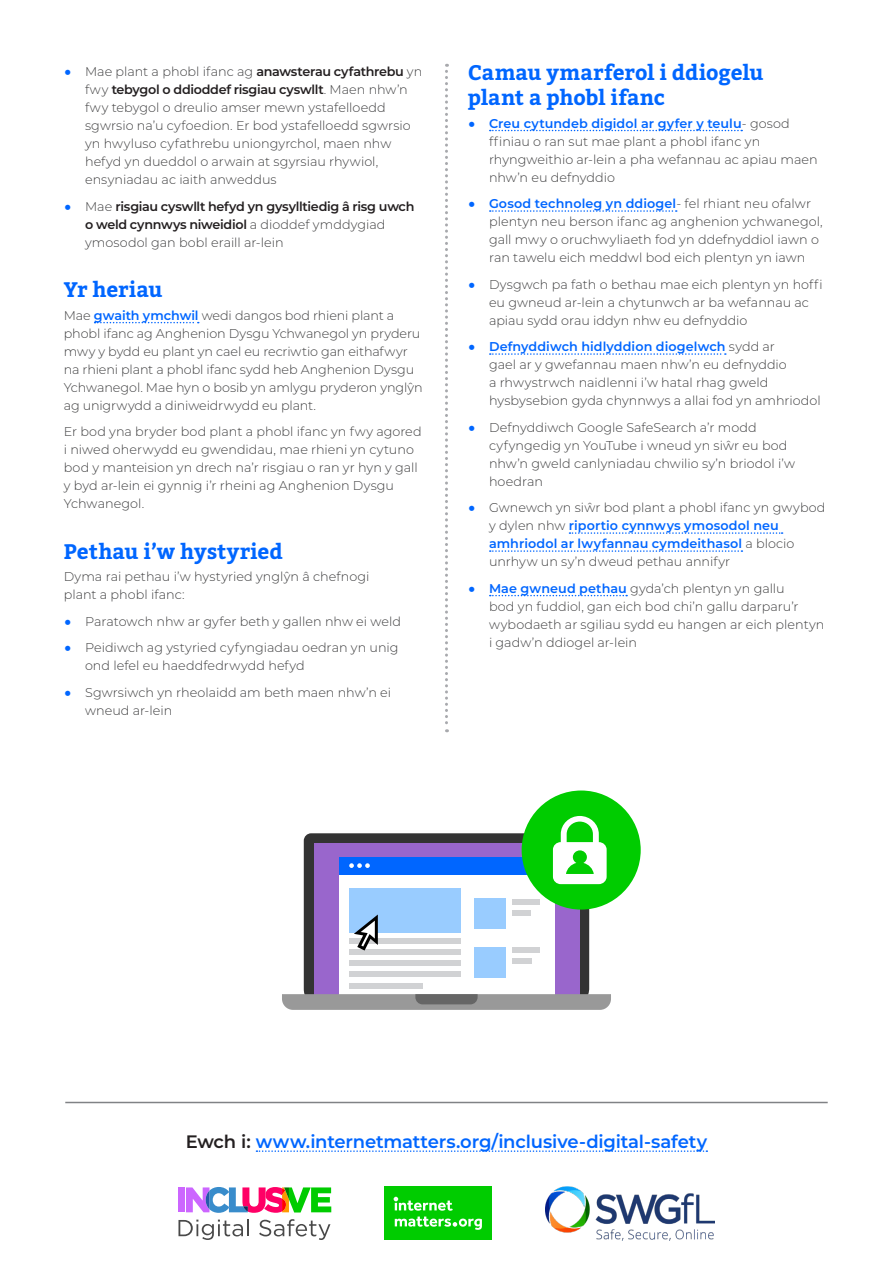
<style>
.page{position:relative;width:893px;height:1263px;background:#fff}
.page>*{position:absolute;margin:0;border:0;box-sizing:border-box;transform-origin:0 0}
.Head3{font:700 21px/25.2px "Bitter";letter-spacing:-.005em;color:#06f}
.Body{font:600 18px "Montserrat";letter-spacing:-.01em;color:#06f}
.Bullet{font:300 12.75px/18px "Montserrat";color:#3e3e3f}
.Body-2{font:300 12.75px/18px "Montserrat";letter-spacing:-.005em;color:#3e3e3f}
.Bullet-2{font:600 12.75px/18px "Montserrat";letter-spacing:-.025em;color:#231f20}
.s1{font-weight:600;font-size:24px;color:#06f}
.s2{font-weight:600;color:#231f20}
.s3{font-size:24px;color:#06f}
.s4{font-weight:300;color:#3e3e3f}
.s5{font-weight:600;color:#06f}
.s6{color:#231f20}
</style>
<div class="page">
<svg style="left:95px;top:322px;width:104px;height:1px"></svg>
<svg style="left:490px;top:130px;width:252px;height:1px"></svg>
<svg style="left:490px;top:210px;width:187px;height:2px"></svg>
<svg style="left:490px;top:353px;width:236px;height:2px"></svg>
<svg style="left:569px;top:532px;width:214px;height:2px"></svg>
<svg style="left:490px;top:550px;width:252px;height:2px"></svg>
<svg style="left:490px;top:595px;width:137px;height:1px"></svg>
<svg style="left:445px;top:64px;width:3px;height:668px"></svg>
<svg style="left:304px;top:833px;width:285px;height:161px;background:#383739"></svg>
<div style="left:314px;top:843px;width:265px;height:152px;background:#96c"></div>
<div style="left:339px;top:857px;width:215px;height:138px;background:#fff"></div>
<div style="left:339px;top:857px;width:215px;height:17px;background:#06f"></div>
<div style="left:349px;top:888px;width:112px;height:45px;background:#9cf"></div>
<div style="left:349px;top:938px;width:112px;height:6px;background:#d1d2d4"></div>
<div style="left:349px;top:949px;width:112px;height:6px;background:#d1d2d4"></div>
<div style="left:349px;top:960px;width:112px;height:6px;background:#d1d2d4"></div>
<div style="left:349px;top:971px;width:112px;height:6px;background:#d1d2d4"></div>
<div style="left:349px;top:983px;width:74px;height:5px;background:#d1d2d4"></div>
<div style="left:474px;top:899px;width:32px;height:30px;background:#9cf"></div>
<div style="left:512px;top:899px;width:28px;height:5px;background:#d1d2d4"></div>
<div style="left:512px;top:910px;width:19px;height:6px;background:#d1d2d4"></div>
<div style="left:474px;top:947px;width:32px;height:30px;background:#9cf"></div>
<div style="left:512px;top:947px;width:28px;height:6px;background:#d1d2d4"></div>
<div style="left:512px;top:958px;width:19px;height:6px;background:#d1d2d4"></div>
<svg style="left:282px;top:994px;width:329px;height:16px;background:#959595"></svg>
<svg style="left:349px;top:863px;width:21px;height:5px"></svg>
<svg style="left:354px;top:914px;width:24px;height:36px"></svg>
<div style="left:522px;top:790px;width:119px;height:119px;background:#0c0;border-radius:50%"></div>
<svg style="left:553px;top:816px;width:54px;height:68px"></svg>
<hr style="left:65px;top:1102px;width:763px;height:1px;background:#808285">
<svg style="left:256px;top:1150px;width:451px;height:2px"></svg>
<svg style="left:178px;top:1219px;width:71px;height:21px"></svg>
<svg style="left:259px;top:1219px;width:71px;height:21px"></svg>
<div style="left:178px;top:1187px;width:7px;height:25px;background:#c6f"></div>
<svg style="left:186px;top:1187px;width:145px;height:26px"></svg>
<div style="left:384px;top:1187px;width:108px;height:53px;background:#0c0"></div>
<svg style="left:394px;top:1197px;width:88px;height:33px"></svg>
<img style="left:545px;top:1187px;width:170px;height:53px">
<p class="Bullet" style="left:85px;top:62px;width:339px;text-indent:-21px"><span class="s1">•</span> Mae plant a phobl ifanc ag <span class="s2">anawsterau cyfathrebu</span> yn fwy <span class="s2">tebygol o ddioddef risgiau cyswllt</span>. Maen nhw’n fwy tebygol o dreulio amser mewn ystafelloedd sgwrsio na’u cyfoedion. Er bod ystafelloedd sgwrsio yn hwyluso cyfathrebu uniongyrchol, maen nhw hefyd yn dueddol o arwain at sgyrsiau rhywiol, ensyniadau ac iaith anweddus</p>
<p class="Bullet-2" style="left:85px;top:197px;width:331px;text-indent:-21px"><span class="s3">•</span> <span class="s4">Mae</span> risgiau cyswllt hefyd yn gysylltiedig â risg uwch o weld cynnwys niweidiol <span class="s4">a dioddef ymddygiad ymosodol gan bobl eraill ar-lein</span></p>
<h3 class="Head3" style="left:64px;top:278px;width:100px">Yr heriau</h3>
<p class="Body-2" style="left:64px;top:306px;width:360px">Mae <span class="s5">gwaith ymchwil</span> wedi dangos bod rhieni plant a phobl ifanc ag Anghenion Dysgu Ychwanegol yn pryderu mwy y bydd eu plant yn cael eu recriwtio gan eithafwyr na rhieni plant a phobl ifanc sydd heb Anghenion Dysgu Ychwanegol. Mae hyn o bosib yn amlygu pryderon ynglŷn ag unigrwydd a diniweidrwydd eu plant.</p>
<p class="Body-2" style="left:64px;top:422px;width:359px">Er bod yna bryder bod plant a phobl ifanc yn fwy agored i niwed oherwydd eu gwendidau, mae rhieni yn cytuno bod y manteision yn drech na’r risgiau o ran yr hyn y gall y byd ar-lein ei gynnig i’r rheini ag Anghenion Dysgu Ychwanegol.</p>
<h3 class="Head3" style="left:64px;top:539px;width:220px">Pethau i’w hystyried</h3>
<p class="Body-2" style="left:64px;top:567px;width:307px">Dyma rai pethau i’w hystyried ynglŷn â chefnogi plant a phobl ifanc:</p>
<p class="Bullet" style="left:64px;top:612px;width:339px"><span class="s1">•</span> Paratowch nhw ar gyfer beth y gallen nhw ei weld</p>
<p class="Bullet" style="left:85px;top:638px;width:315px;text-indent:-21px"><span class="s1">•</span> Peidiwch ag ystyried cyfyngiadau oedran yn unig ond lefel eu haeddfedrwydd hefyd</p>
<p class="Bullet" style="left:85px;top:683px;width:308px;text-indent:-21px"><span class="s1">•</span> Sgwrsiwch yn rheolaidd am beth maen nhw’n ei wneud ar-lein</p>
<h3 class="Head3" style="left:468px;top:61px;width:297px">Camau ymarferol i ddiogelu plant a phobl ifanc</h3>
<p class="Bullet" style="left:489px;top:114px;width:330px;text-indent:-21px"><span class="s1">•</span> <span class="s5">Creu cytundeb digidol ar gyfer y teulu</span>- gosod ffiniau o ran sut mae plant a phobl ifanc yn rhyngweithio ar-lein a pha wefannau ac apiau maen nhw’n eu defnyddio</p>
<p class="Bullet" style="left:489px;top:194px;width:335px;text-indent:-21px"><span class="s1">•</span> <span class="s5">Gosod technoleg yn ddiogel</span>- fel rhiant neu ofalwr plentyn neu berson ifanc ag anghenion ychwanegol, gall mwy o oruchwyliaeth fod yn ddefnyddiol iawn o ran tawelu eich meddwl bod eich plentyn yn iawn</p>
<p class="Bullet" style="left:489px;top:275px;width:335px;text-indent:-21px"><span class="s1">•</span> Dysgwch pa fath o bethau mae eich plentyn yn hoffi eu gwneud ar-lein a chytunwch ar ba wefannau ac apiau sydd orau iddyn nhw eu defnyddio</p>
<p class="Bullet" style="left:489px;top:337px;width:333px;text-indent:-21px"><span class="s1">•</span> <span class="s5">Defnyddiwch hidlyddion diogelwch</span> sydd ar<br>gael ar y gwefannau maen nhw’n eu defnyddio<br>a rhwystrwch naidlenni i’w hatal rhag gweld hysbysebion gyda chynnwys a allai fod yn amhriodol</p>
<p class="Bullet" style="left:489px;top:418px;width:308px;text-indent:-21px"><span class="s1">•</span> Defnyddiwch Google SafeSearch a’r modd cyfyngedig yn YouTube i wneud yn siŵr eu bod nhw’n gweld canlyniadau chwilio sy’n briodol i’w hoedran</p>
<p class="Bullet" style="left:489px;top:498px;width:338px;text-indent:-21px"><span class="s1">•</span> Gwnewch yn siŵr bod plant a phobl ifanc yn gwybod y dylen nhw <span class="s5">riportio cynnwys ymosodol neu amhriodol ar lwyfannau cymdeithasol</span> a blocio unrhyw un sy’n dweud pethau annifyr</p>
<p class="Bullet" style="left:489px;top:579px;width:337px;text-indent:-21px"><span class="s1">•</span> <span class="s5">Mae gwneud pethau</span> gyda’ch plentyn yn gallu<br>bod yn fuddiol, gan eich bod chi’n gallu darparu’r wybodaeth ar sgiliau sydd eu hangen ar eich plentyn i gadw’n ddiogel ar-lein</p>
<p class="Body" style="left:186px;top:1129px;width:523px"><span class="s6">Ewch i:</span> www.internetmatters.org/inclusive-digital-safety</p>
</div>
